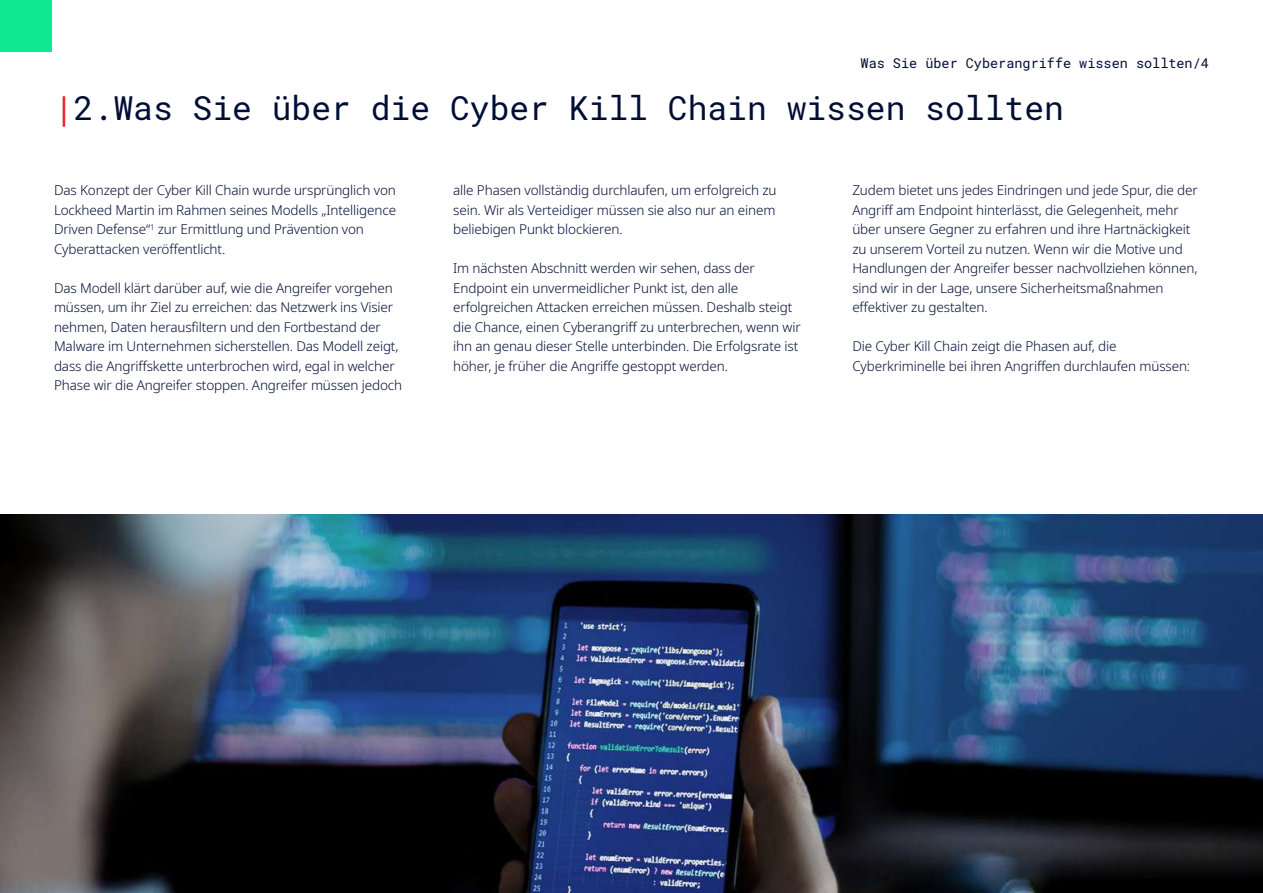
<style>
.page{position:relative;width:1263px;height:893px;background:#fff}
.page>*{position:absolute;margin:0;border:0;box-sizing:border-box;transform-origin:0 0}
.t1{font:33px "Roboto Mono";color:#000d35}
.t2{font:300 13.5px/19.5px "Noto Sans";letter-spacing:-.01em;color:#000d35}
.t3{font:13.5px "Roboto Mono";color:#000d36}
.s1{color:#ed1f24}
</style>
<div class="page">
<div style="left:0;top:0;width:51px;height:51px;background:#0fea92"></div>
<img style="left:0;top:514px;width:1263px;height:379px">
<p class="t3" style="left:860px;top:54px;width:350px">Was Sie über Cyberangriffe wissen sollten/4</p>
<h1 class="t1" style="left:54px;top:85px;width:1011px"><span class="s1">|</span>2.Was Sie über die Cyber Kill Chain wissen sollten</h1>
<p class="t2" style="left:54px;top:181px;width:344px">Das Konzept der Cyber Kill Chain wurde ursprünglich von Lockheed Martin im Rahmen seines Modells „Intelligence Driven Defense“<sup>1</sup> zur Ermittlung und Prävention von Cyberattacken veröffentlicht.</p>
<p class="t2" style="left:54px;top:278px;width:350px">Das Modell klärt darüber auf, wie die Angreifer vorgehen müssen, um ihr Ziel zu erreichen: das Netzwerk ins Visier nehmen, Daten herausfiltern und den Fortbestand der Malware im Unternehmen sicherstellen. Das Modell zeigt, dass die Angriffskette unterbrochen wird, egal in welcher Phase wir die Angreifer stoppen. Angreifer müssen jedoch</p>
<p class="t2" style="left:453px;top:181px;width:325px;text-align:justify">alle Phasen vollständig durchlaufen, um erfolgreich zu sein. Wir als Verteidiger müssen sie also nur an einem beliebigen Punkt blockieren.</p>
<p class="t2" style="left:453px;top:259px;width:349px">Im nächsten Abschnitt werden wir sehen, dass der Endpoint ein unvermeidlicher Punkt ist, den alle erfolgreichen Attacken erreichen müssen. Deshalb steigt die Chance, einen Cyberangriff zu unterbrechen, wenn wir ihn an genau dieser Stelle unterbinden. Die Erfolgsrate ist höher, je früher die Angriffe gestoppt werden.</p>
<p class="t2" style="left:852px;top:181px;width:347px">Zudem bietet uns jedes Eindringen und jede Spur, die der Angriff am Endpoint hinterlässt, die Gelegenheit, mehr über unsere Gegner zu erfahren und ihre Hartnäckigkeit zu unserem Vorteil zu nutzen. Wenn wir die Motive und Handlungen der Angreifer besser nachvollziehen können, sind wir in der Lage, unsere Sicherheitsmaßnahmen effektiver zu gestalten.</p>
<p class="t2" style="left:852px;top:337px;width:339px">Die Cyber Kill Chain zeigt die Phasen auf, die<br>Cyberkriminelle bei ihren Angriffen durchlaufen müssen:</p>
</div>
